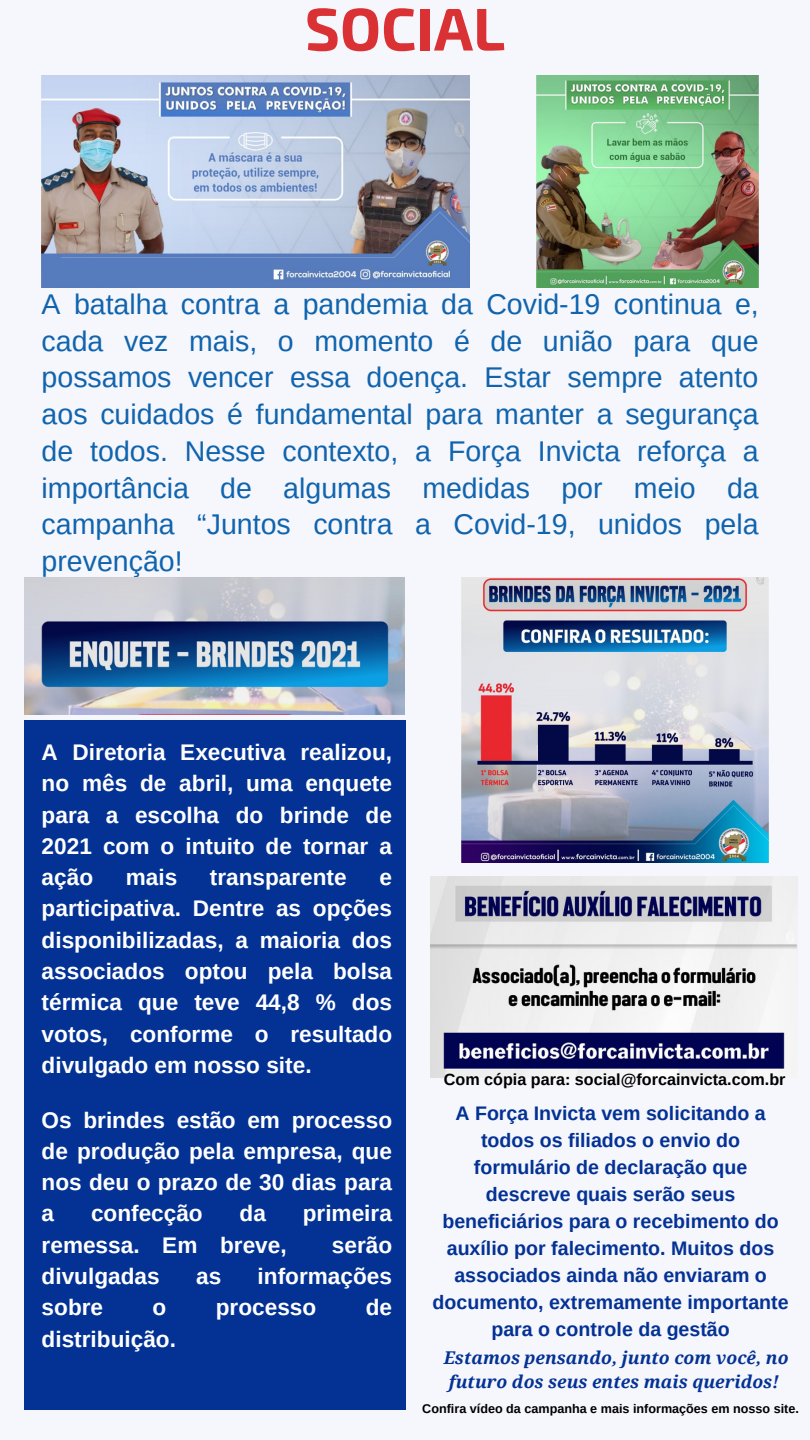
<style>
.page{position:relative;width:810px;height:1440px;background:#f6f6fd}
.page>*{position:absolute;margin:0;border:0;box-sizing:border-box;transform-origin:0 0}
.t1{font:700 60.2px "Exo 2";color:#da3135}
.t2{font:28.5px/36.8px "Arimo";color:#1064ad;text-align:justify}
.t3{font:700 22.6px/31.3px "Arimo";color:#fff;text-align:justify}
.t4{font:700 19.6px/27px "Arimo";color:#033294;text-align:center}
.t5{font:italic 700 17.6px/24px "Noto Serif";color:#033294}
.t6{font:700 16.2px "Arimo";color:#000}
.t7{font:700 12.6px "Arimo";color:#000}
</style>
<div class="page">
<img style="left:42px;top:76px;width:428px;height:211px">
<img style="left:537px;top:76px;width:222px;height:211px">
<img style="left:24px;top:577px;width:381px;height:138px">
<div style="left:24px;top:720px;width:382px;height:689px;background:#033294"></div>
<img style="left:431px;top:876px;width:366px;height:202px">
<img style="left:461px;top:577px;width:307px;height:285px">
<p class="t1" style="left:305px;top:-10px;width:202px">SOCIAL</p>
<p class="t2" style="left:42px;top:286px;width:719px">A batalha contra a pandemia da Covid-19 continua e, cada vez mais, o momento é de união para que possamos vencer essa doença. Estar sempre atento aos cuidados é fundamental para manter a segurança de todos. Nesse contexto, a Força Invicta reforça a importância de algumas medidas por meio da campanha “Juntos contra a Covid-19, unidos pela prevenção!</p>
<p class="t3" style="left:42px;top:736px;width:352px">A Diretoria Executiva realizou, no mês de abril, uma enquete para a escolha do brinde de 2021 com o intuito de tornar a ação</p>
<p class="t3" style="left:126px;top:862px;width:53px">mais</p>
<p class="t3" style="left:210px;top:862px;width:138px">transparente</p>
<p class="t3" style="left:42px;top:862px;width:352px;text-indent:338px">e participativa. Dentre as opções disponibilizadas, a maioria dos associados optou pela bolsa térmica que teve 44,8 % dos votos, conforme o resultado divulgado em nosso site.</p>
<p class="t3" style="left:42px;top:1104px;width:352px">Os brindes estão em processo de produção pela empresa, que nos deu o prazo de 30 dias para a</p>
<p class="t3" style="left:91px;top:1198px;width:113px">confecção</p>
<p class="t3" style="left:240px;top:1198px;width:28px">da</p>
<p class="t3" style="left:303px;top:1198px;width:91px">primeira</p>
<p class="t3" style="left:42px;top:1229px;width:247px">remessa. Em breve,</p>
<p class="t3" style="left:332px;top:1229px;width:62px">serão</p>
<p class="t3" style="left:42px;top:1261px;width:120px">divulgadas</p>
<p class="t3" style="left:196px;top:1261px;width:27px">as</p>
<p class="t3" style="left:258px;top:1261px;width:136px">informações</p>
<p class="t3" style="left:42px;top:1292px;width:63px">sobre</p>
<p class="t3" style="left:153px;top:1292px;width:15px">o</p>
<p class="t3" style="left:216px;top:1292px;width:102px">processo</p>
<p class="t3" style="left:366px;top:1292px;width:28px">de</p>
<p class="t3" style="left:42px;top:1323px;width:136px">distribuição.</p>
<p class="t6" style="left:444px;top:1070px;width:343px">Com cópia para: social@forcainvicta.com.br</p>
<p class="t4" style="left:433px;top:1100px;width:358px">A Força Invicta vem solicitando a todos os filiados o envio do formulário de declaração que descreve quais serão seus beneficiários para o recebimento do auxílio por falecimento. Muitos dos associados ainda não enviaram o documento, extremamente importante para o controle da gestão</p>
<p class="t5" style="left:444px;top:1346px;width:346px">Estamos pensando, junto com você, no futuro dos seus entes mais queridos!</p>
<p class="t7" style="left:422px;top:1402px;width:378px">Confira vídeo da campanha e mais informações em nosso site.</p>
</div>
